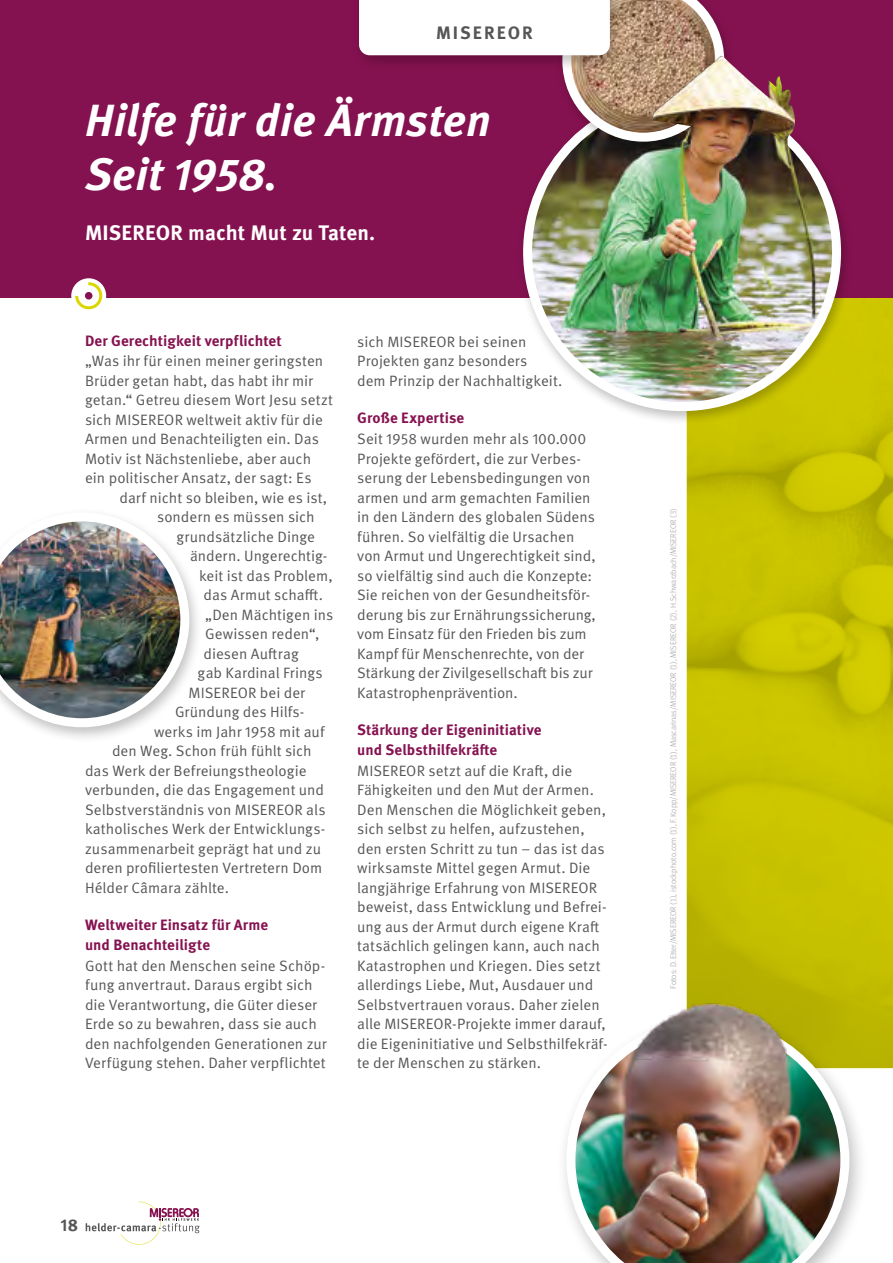
<style>
.page{position:relative;width:893px;height:1263px;background:#fff}
.page>*{position:absolute;margin:0;border:0;box-sizing:border-box;transform-origin:0 0}
.t1{font:italic 700 45px/54px "Meta Pro";color:#fff}
.t2{font:700 21px "Meta Pro";color:#fff}
.t3{font:700 18px "Meta Pro";letter-spacing:.11em;color:#565656}
.t4{font:700 17.1px "Meta Pro";color:#565656}
.t5{font:15px/19.5px "Meta Pro Norm";color:#565656}
.t6{font:700 15px/19.5px "Meta Pro";letter-spacing:.005em;color:#851250}
.t7{font:8.25px "Meta Light LF";color:#9c9d9d}
</style>
<div class="page">
<img style="left:687px;top:298px;width:206px;height:770px">
<div style="left:0;top:0;width:893px;height:298px;background:#851250"></div>
<svg style="left:71px;top:278px;width:35px;height:35px"></svg>
<div style="left:75px;top:282px;width:27px;height:27px;border:3px solid #dcd600;border-radius:50%"></div>
<div style="left:85px;top:292px;width:7px;height:7px;background:#851250;border-radius:50%"></div>
<svg style="left:86px;top:1201px;width:114px;height:43px"></svg>
<div style="left:517px;top:89px;width:336px;height:336px;background:#000;opacity:.25"></div>
<img style="left:528px;top:98px;width:308px;height:309px;border-radius:154px">
<div style="left:523px;top:93px;width:318px;height:318px;border:9px solid #fff;border-radius:50%"></div>
<div style="left:556px;top:1011px;width:313px;height:252px;background:#000;opacity:.25"></div>
<img style="left:566px;top:1062px;width:283px;height:201px">
<div style="left:556px;top:0;width:180px;height:156px;background:#000;opacity:.25"></div>
<svg style="left:359px;top:0;width:365px;height:142px"></svg>
<img style="left:653px;top:56px;width:142px;height:113px">
<img style="left:556px;top:972px;width:300px;height:90px">
<div style="left:0;top:507px;width:203px;height:236px;background:#000;opacity:.25"></div>
<img style="left:0;top:512px;width:189px;height:215px">
<p class="t3" style="left:436px;top:19px;width:98px">MISEREOR</p>
<h1 class="t1" style="left:85px;top:90px;width:407px">Hilfe für die Ärmsten<br>Seit 1958.</h1>
<h2 class="t2" style="left:85px;top:216px;width:292px">MISEREOR macht Mut zu Taten.</h2>
<p class="t6" style="left:85px;top:330px;width:198px">Der Gerechtigkeit verpflichtet</p>
<p class="t5" style="left:85px;top:350px;width:249px">„Was ihr für einen meiner geringsten Brüder getan habt, das habt ihr mir getan.“ Getreu diesem Wort Jesu setzt sich MISEREOR weltweit aktiv für die Armen und Benachteiligten ein. Das Motiv ist Nächstenliebe, aber auch ein politischer Ansatz, der sagt: Es</p>
<p class="t5" style="left:120px;top:487px;width:209px">darf nicht so bleiben, wie es ist,</p>
<p class="t5" style="left:157px;top:506px;width:159px">sondern es müssen sich</p>
<p class="t5" style="left:177px;top:526px;width:140px">grundsätzliche Dinge</p>
<p class="t5" style="left:190px;top:545px;width:139px">ändern. Ungerechtig-</p>
<p class="t5" style="left:199px;top:565px;width:135px">keit ist das Problem,</p>
<p class="t5" style="left:204px;top:584px;width:121px">das Armut schafft.</p>
<p class="t5" style="left:205px;top:604px;width:130px">„Den Mächtigen ins</p>
<p class="t5" style="left:205px;top:623px;width:116px">Gewissen reden“,</p>
<p class="t5" style="left:204px;top:643px;width:97px">diesen Auftrag</p>
<p class="t5" style="left:198px;top:662px;width:127px">gab Kardinal Frings</p>
<p class="t5" style="left:189px;top:682px;width:118px">MISEREOR bei der</p>
<p class="t5" style="left:175px;top:701px;width:131px">Gründung des Hilfs-</p>
<p class="t5" style="left:154px;top:721px;width:172px">werks im Jahr 1958 mit auf</p>
<p class="t5" style="left:112px;top:740px;width:201px">den Weg. Schon früh fühlt sich</p>
<p class="t5" style="left:85px;top:760px;width:223px">das Werk der Befreiungstheologie</p>
<p class="t5" style="left:85px;top:779px;width:241px">verbunden, die das Engagement und</p>
<p class="t5" style="left:85px;top:799px;width:242px">Selbstverständnis von MISEREOR als</p>
<p class="t5" style="left:85px;top:818px;width:242px">katholisches Werk der Entwicklungs-</p>
<p class="t5" style="left:85px;top:838px;width:237px">zusammenarbeit geprägt hat und zu</p>
<p class="t5" style="left:85px;top:857px;width:239px">deren profiliertesten Vertretern Dom</p>
<p class="t5" style="left:85px;top:877px;width:146px">Hélder Câmara zählte.</p>
<p class="t6" style="left:85px;top:914px;width:185px">Weltweiter Einsatz für Arme und Benachteiligte</p>
<p class="t5" style="left:85px;top:955px;width:243px">Gott hat den Menschen seine Schöp&shy;fung anvertraut. Daraus ergibt sich die Verantwortung, die Güter dieser Erde so zu bewahren, dass sie auch den nachfolgenden Generationen zur Verfügung stehen. Daher verpflichtet</p>
<p class="t5" style="left:357px;top:331px;width:207px">sich MISEREOR bei seinen<br>Projekten ganz besonders<br>dem Prinzip der Nachhaltigkeit.</p>
<p class="t6" style="left:357px;top:407px;width:109px">Große Expertise</p>
<p class="t5" style="left:357px;top:428px;width:240px">Seit 1958 wurden mehr als 100.000<br>Projekte gefördert, die zur Verbes&shy;serung der Lebensbedingungen von armen und arm gemachten Familien in den Ländern des globalen Südens führen. So vielfältig die Ursachen von Armut und Ungerechtigkeit sind, so vielfältig sind auch die Konzepte:<br>Sie reichen von der Gesundheitsför&shy;derung bis zur Ernährungssicherung, vom Einsatz für den Frieden bis zum Kampf für Menschenrechte, von der Stärkung der Zivilgesellschaft bis zur Katastrophenprävention.</p>
<p class="t6" style="left:357px;top:719px;width:186px">Stärkung der Eigeninitiative und Selbsthilfekräfte</p>
<p class="t5" style="left:357px;top:760px;width:252px">MISEREOR setzt auf die Kraft, die Fähigkeiten und den Mut der Armen.<br>Den Menschen die Möglichkeit geben, sich selbst zu helfen, aufzustehen, den ersten Schritt zu tun – das ist das wirksamste Mittel gegen Armut. Die langjährige Erfahrung von MISEREOR beweist, dass Entwicklung und Befrei&shy;ung aus der Armut durch eigene Kraft tatsächlich gelingen kann, auch nach Katastrophen und Kriegen. Dies setzt allerdings Liebe, Mut, Ausdauer und Selbstvertrauen voraus. Daher zielen alle MISEREOR-Projekte immer darauf, die Eigeninitiative und Selbsthilfekräf&shy;te der Menschen zu stärken.</p>
<p class="t4" style="left:61px;top:1212px;width:19px">18</p>
<p class="t7" style="left:669px;top:989px;width:482px;rotate:-90deg">Fotos: D. Etter/MISEREOR (1), istockphoto.com (1), F.Kopp/MISEREOR (1), Mascarinas/MISEREOR (1), MISEREOR (2), H.Schwarzbach/MISEREOR (3)</p>
</div>
